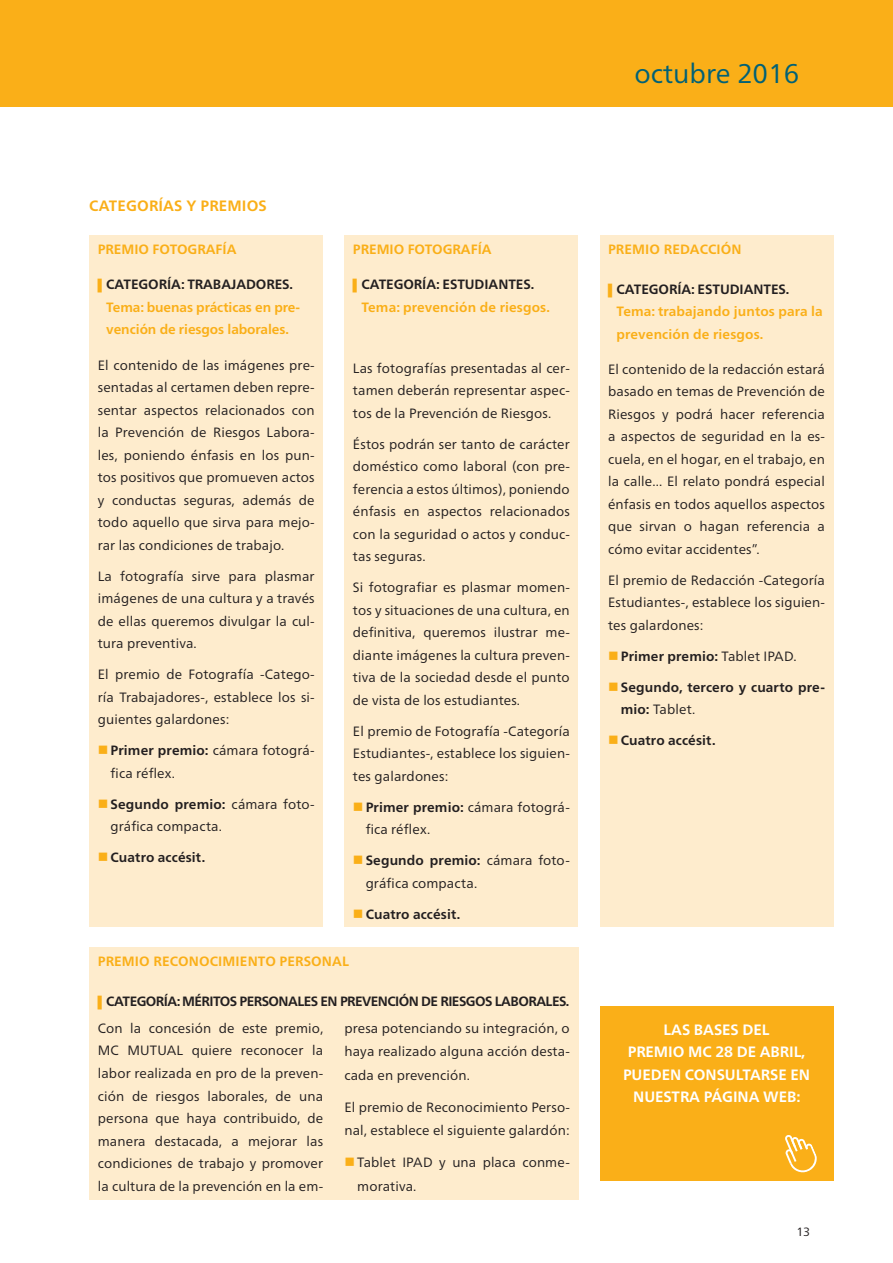
<style>
.page{position:relative;width:893px;height:1263px;background:#fff}
.page>*{position:absolute;margin:0;border:0;box-sizing:border-box;transform-origin:0 0}
.t1{font:27px "Frutiger Neue LT Pro";color:#016176}
.DESTACADO{font:700 15px/22.5px "Frutiger Neue LT Pro";letter-spacing:-.005em;color:#fff;text-align:center}
.texto_artículos{font:700 15px "Frutiger Neue LT Pro";letter-spacing:.01em;color:#faaf18}
.texto_artículos-2{font:13.5px/22.5px "Frutiger Neue LT Pro";letter-spacing:.01em;color:#231f20;text-align:justify}
.texto_artículos-3{font:700 13.5px/22.5px "Frutiger Neue LT Pro";color:#faaf18}
.t2{font:700 13.5px/22.5px "Frutiger Neue LT Pro";color:#231f20}
.t3{font:700 13.5px "Frutiger Neue LT Pro";letter-spacing:-.04em;color:#231f20}
.t4{font:12px "Frutiger Neue LT Pro";color:#231f20}
.s1{font-family:"Courier New"}
.s2{color:#231f20}
.s3{font-weight:700}
.s4{font-family:"Courier New";color:#faaf18}
.s5{font-weight:400}
</style>
<div class="page">
<div style="left:0;top:0;width:893px;height:106px;background:#faaf18"></div>
<div style="left:89px;top:235px;width:234px;height:692px;background:#feeccd"></div>
<div style="left:344px;top:235px;width:234px;height:692px;background:#feeccd"></div>
<div style="left:600px;top:235px;width:233px;height:692px;background:#feeccd"></div>
<div style="left:89px;top:1014px;width:489px;height:185px;background:#feeccd"></div>
<div style="left:89px;top:947px;width:489px;height:67px;background:#feeccd"></div>
<div style="left:600px;top:1006px;width:233px;height:175px;background:#faaf18"></div>
<svg style="left:785px;top:1135px;width:32px;height:38px"></svg>
<h1 class="t1" style="left:634px;top:57px;width:166px">octubre 2016</h1>
<p class="texto_artículos" style="left:89px;top:197px;width:179px">CATEGORÍAS Y PREMIOS</p>
<p class="texto_artículos-3" style="left:98px;top:238px;width:140px">PREMIO FOTOGRAFÍA</p>
<p class="texto_artículos-3" style="left:106px;top:273px;width:195px;text-indent:-9px"><span class="s1">▌</span><span class="s2">CATEGORÍA: TRABAJADORES.<br></span>Tema: buenas prácticas en pre&shy;vención de riesgos laborales.</p>
<p class="texto_artículos-2" style="left:98px;top:353px;width:218px">El contenido de las imágenes pre&shy;sentadas al certamen deben repre&shy;sentar aspectos relacionados con la Prevención de Riesgos Labora&shy;les, poniendo énfasis en los pun&shy;tos positivos que promueven actos y conductas seguras, además de todo aquello que sirva para mejo&shy;rar las condiciones de trabajo.</p>
<p class="texto_artículos-2" style="left:98px;top:565px;width:218px">La fotografía sirve para plasmar imágenes de una cultura y a través de ellas queremos divulgar la cul&shy;tura preventiva.</p>
<p class="texto_artículos-2" style="left:98px;top:663px;width:218px">El premio de Fotografía -Catego&shy;ría Trabajadores-, establece los si&shy;guientes galardones:</p>
<p class="texto_artículos-2" style="left:111px;top:739px;width:206px"><span class="s3">Primer premio:</span> cámara fotográ&shy;fica réflex.</p>
<p class="texto_artículos-2" style="left:111px;top:792px;width:206px"><span class="s3">Segundo premio:</span> cámara foto&shy;gráfica compacta.</p>
<p class="t2" style="left:111px;top:846px;width:96px">Cuatro accésit.</p>
<p class="texto_artículos-3" style="left:353px;top:238px;width:140px">PREMIO FOTOGRAFÍA</p>
<p class="texto_artículos-3" style="left:361px;top:273px;width:190px;text-indent:-9px"><span class="s1">▌</span><span class="s2">CATEGORÍA: ESTUDIANTES.<br></span>Tema: prevención de riesgos.</p>
<p class="texto_artículos-2" style="left:353px;top:356px;width:218px">Las fotografías presentadas al cer&shy;tamen deberán representar aspec&shy;tos de la Prevención de Riesgos.</p>
<p class="texto_artículos-2" style="left:353px;top:433px;width:218px">Éstos podrán ser tanto de carácter doméstico como laboral (con pre&shy;ferencia a estos últimos), poniendo énfasis en aspectos relacionados con la seguridad o actos y conduc&shy;tas seguras.</p>
<p class="texto_artículos-2" style="left:353px;top:576px;width:218px">Si fotografiar es plasmar momen&shy;tos y situaciones de una cultura, en definitiva, queremos ilustrar me&shy;diante imágenes la cultura preven&shy;tiva de la sociedad desde el punto de vista de los estudiantes.</p>
<p class="texto_artículos-2" style="left:353px;top:720px;width:218px">El premio de Fotografía -Categoría Estudiantes-, establece los siguien&shy;tes galardones:</p>
<p class="texto_artículos-2" style="left:366px;top:796px;width:206px"><span class="s3">Primer premio:</span> cámara fotográ&shy;fica réflex.</p>
<p class="texto_artículos-2" style="left:366px;top:849px;width:206px"><span class="s3">Segundo premio:</span> cámara foto&shy;gráfica compacta.</p>
<p class="t2" style="left:366px;top:903px;width:96px">Cuatro accésit.</p>
<p class="texto_artículos-3" style="left:98px;top:950px;width:253px">PREMIO RECONOCIMIENTO PERSONAL</p>
<p class="t3" style="left:98px;top:993px;width:473px"><span class="s4">▌</span>CATEGORÍA: MÉRITOS PERSONALES EN PREVENCIÓN DE RIESGOS LABORALES.</p>
<p class="texto_artículos-2" style="left:98px;top:1017px;width:227px">Con la concesión de este premio, MC MUTUAL quiere reconocer la labor realizada en pro de la preven&shy;ción de riesgos laborales, de una persona que haya contribuido, de manera destacada, a mejorar las condiciones de trabajo y promover la cultura de la prevención en la em-</p>
<p class="texto_artículos-2" style="left:344px;top:1016px;width:227px;line-height:23.5px">presa potenciando su integración, o haya realizado alguna acción desta&shy;cada en prevención.</p>
<p class="texto_artículos-2" style="left:344px;top:1095px;width:227px;line-height:23.5px">El premio de Reconocimiento Perso&shy;nal, establece el siguiente galardón:</p>
<p class="texto_artículos-2" style="left:357px;top:1151px;width:214px;line-height:23.5px">Tablet IPAD y una placa conme&shy;morativa.</p>
<p class="texto_artículos-3" style="left:608px;top:238px;width:135px">PREMIO REDACCIÓN</p>
<p class="texto_artículos-3" style="left:617px;top:278px;width:208px;text-indent:-9px"><span class="s1">▌</span><span class="s2">CATEGORÍA: ESTUDIANTES.<br></span>Tema: trabajando juntos para la prevención de riesgos.</p>
<p class="texto_artículos-2" style="left:608px;top:358px;width:218px">El contenido de la redacción estará basado en temas de Prevención de Riesgos y podrá hacer referencia a aspectos de seguridad en la es&shy;cuela, en el hogar, en el trabajo, en la calle... El relato pondrá especial énfasis en todos aquellos aspectos que sirvan o hagan referencia a cómo evitar accidentes”.</p>
<p class="texto_artículos-2" style="left:608px;top:569px;width:218px">El premio de Redacción -Categoría Estudiantes-, establece los siguien&shy;tes galardones:</p>
<p class="t2" style="left:621px;top:645px;width:177px">Primer premio: <span class="s5">Tablet IPAD.</span></p>
<p class="t2" style="left:621px;top:676px;width:206px">Segundo, tercero y cuarto pre&shy;mio: <span class="s5">Tablet.</span></p>
<p class="t2" style="left:621px;top:729px;width:96px">Cuatro accésit.</p>
<p class="DESTACADO" style="left:623px;top:1018px;width:188px">LAS BASES DEL<br>PREMIO MC 28 DE ABRIL,<br>PUEDEN CONSULTARSE EN<br>NUESTRA PÁGINA WEB:</p>
<p class="t4" style="left:796px;top:1224px;width:15px">13</p>
</div>
